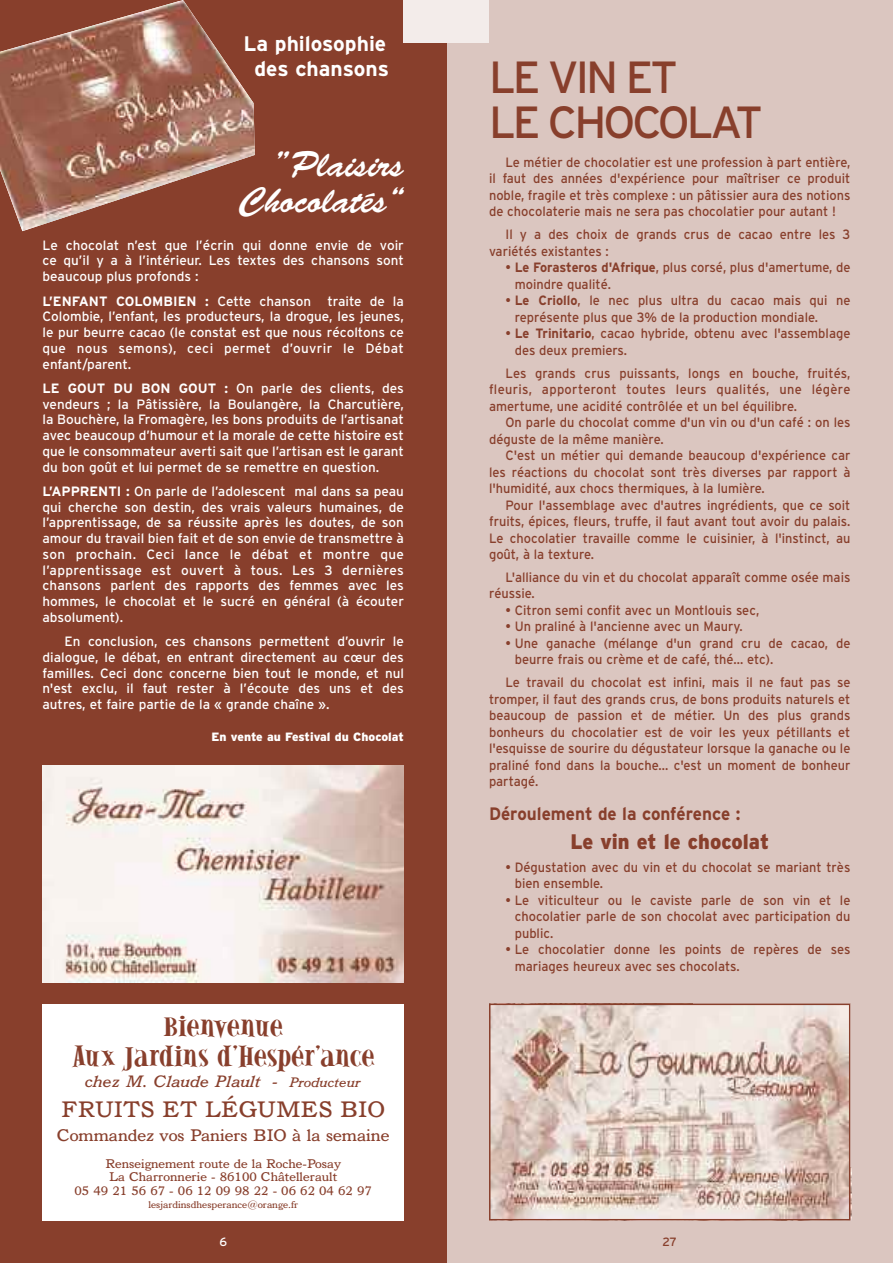
<style>
.page{position:relative;width:893px;height:1263px;background:#fff}
.page>*{position:absolute;margin:0;border:0;box-sizing:border-box;transform-origin:0 0}
.t1{font:45px/45px "Interstate";letter-spacing:-.065em;color:#883f2c}
.t2{font:36px/36px "Brush Script Std";color:#fff;text-align:right}
.t3{font:27px/30px "Alleycat ICG Bold";letter-spacing:-.02em;color:#883f2c;text-align:center}
.t4{font:24px "Bookman BT";color:#883f2c}
.t5{font:700 21px/25.2px "Interstate";color:#fff;text-align:center}
.t6{font:900 21px "Interstate";color:#883f2c;scale:.95 1}
.t7{font:18px "Bookman BT";color:#883f2c}
.t8{font:italic 18px "Bookman BT";color:#883f2c}
.t9{font:700 18px "Interstate";color:#883f2c;scale:.95 1}
.t10{font:13.5px/16.5px "Interstate";color:#883f2c;scale:.95 1}
.t11{font:13.5px/15.8px "Interstate";color:#fff;text-align:justify}
.t12{font:13.5px/13.5px "Bookman BT";color:#883f2c;text-align:center}
.t13{font:900 12px "Interstate";color:#fff}
.t14{font:12px "Interstate";color:#883f2c}
.t15{font:12px "Interstate";color:#fff}
.t16{font:10.5px "Bookman BT";color:#883f2c}
.s1{font-weight:700}
.s2{font-size:15px}
</style>
<div class="page">
<div style="left:446px;top:0;width:447px;height:1263px;background:#dbc6c0"></div>
<div style="left:0;top:0;width:446px;height:1263px;background:#883f2c"></div>
<div style="left:404px;top:0;width:85px;height:43px;background:#f3ecea"></div>
<div style="left:43px;top:1003px;width:361px;height:217px;background:#fff"></div>
<img style="left:43px;top:765px;width:361px;height:217px">
<img style="left:0;top:1px;width:255px;height:230px">
<img style="left:492px;top:1006px;width:355px;height:211px">
<div style="left:489px;top:1003px;width:361px;height:217px;border:2px solid #883f2c"></div>
<h3 class="t5" style="left:243px;top:31px;width:147px">La philosophie des chansons</h3>
<h2 class="t2" style="left:239px;top:150px;width:166px">”Plaisirs<br>Chocolatés“</h2>
<p class="t11" style="left:43px;top:237px;width:363px">Le chocolat n’est que l’écrin qui donne envie de voir ce qu’il y a à l’intérieur. Les textes des chansons sont beaucoup plus profonds :</p>
<p class="t11" style="left:43px;top:293px;width:363px"><span class="s1">L’ENFANT COLOMBIEN :</span> Cette chanson traite de la Colombie, l’enfant, les producteurs, la drogue, les jeunes, le pur beurre cacao (le constat est que nous récoltons ce que nous semons), ceci permet d’ouvrir le Débat enfant/parent.</p>
<p class="t11" style="left:43px;top:380px;width:363px"><span class="s1">LE GOUT DU BON GOUT :</span> On parle des clients, des vendeurs ; la Pâtissière, la Boulangère, la Charcutière, la Bouchère, la Fromagère, les bons produits de l’artisanat avec beaucoup d’humour et la morale de cette histoire est que le consommateur averti sait que l’artisan est le garant du bon goût et lui permet de se remettre en question.</p>
<p class="t11" style="left:43px;top:483px;width:363px"><span class="s1">L’APPRENTI :</span> On parle de l’adolescent mal dans sa peau qui cherche son destin, des vrais valeurs humaines, de l’apprentissage, de sa réussite après les doutes, de son amour du travail bien fait et de son envie de transmettre à son prochain. Ceci lance le débat et montre que l’apprentissage est ouvert à tous. Les 3 dernières chansons parlent des rapports des femmes avec les hommes, le chocolat et le sucré en général (à écouter absolument).</p>
<p class="t11" style="left:43px;top:633px;width:363px;text-indent:22px">En conclusion, ces chansons permettent d’ouvrir le dialogue, le débat, en entrant directement au cœur des familles. Ceci donc concerne bien tout le monde, et nul n'est exclu, il faut rester à l’écoute des uns et des autres, et faire partie de la « grande chaîne ».</p>
<p class="t13" style="left:211px;top:729px;width:194px">En vente au Festival du Chocolat</p>
<h3 class="t3" style="left:72px;top:1011px;width:305px">Bienvenue<br>Aux Jardins d’Hespér’ance</h3>
<h3 class="t8" style="left:85px;top:1075px;width:277px">chez M. Claude Plault - <span class="s2">Producteur</span></h3>
<h3 class="t4" style="left:61px;top:1101px;width:325px">FRUITS ET LÉGUMES BIO</h3>
<h3 class="t7" style="left:57px;top:1130px;width:334px">Commandez vos Paniers BIO à la semaine</h3>
<p class="t12" style="left:75px;top:1158px;width:299px">Renseignement route de la Roche-Posay<br>La Charronnerie - 86100 Châtellerault<br>0549215667-0612099822-0662046297</p>
<p class="t16" style="left:148px;top:1202px;width:151px">lesjardinsdhesperance@orange.fr</p>
<p class="t15" style="left:219px;top:1235px;width:9px">6</p>
<h1 class="t1" style="left:489px;top:54px;width:275px">LE VIN ET<br>LE CHOCOLAT</h1>
<p class="t10" style="left:489px;top:154px;width:382px;text-align:justify;text-indent:17px">Le métier de chocolatier est une profession à part entière, il faut des années d'expérience pour maîtriser ce produit noble, fragile et très complexe : un pâtissier aura des notions de chocolaterie mais ne sera pas chocolatier pour autant !</p>
<p class="t10" style="left:489px;top:226px;width:382px;text-indent:17px">Il y a des choix de grands crus de cacao entre les 3 variétés existantes :</p>
<p class="t10" style="left:515px;top:259px;width:355px;text-indent:-9px">• <span class="s1">Le Forasteros d'Afrique</span>, plus corsé, plus d'amertume, de moindre qualité.</p>
<p class="t10" style="left:515px;top:292px;width:355px;text-indent:-9px">• <span class="s1">Le Criollo</span>, le nec plus ultra du cacao mais qui ne représente plus que 3% de la production mondiale.</p>
<p class="t10" style="left:515px;top:325px;width:355px;text-indent:-9px">• <span class="s1">Le Trinitario</span>, cacao hybride, obtenu avec l'assemblage des deux premiers.</p>
<p class="t10" style="left:489px;top:365px;width:382px;text-align:justify;text-indent:17px">Les grands crus puissants, longs en bouche, fruités, fleuris, apporteront toutes leurs qualités, une légère amertume, une acidité contrôlée et un bel équilibre.</p>
<p class="t10" style="left:489px;top:414px;width:382px;text-indent:17px">On parle du chocolat comme d'un vin ou d'un café : on les déguste de la même manière.</p>
<p class="t10" style="left:489px;top:447px;width:382px;text-align:justify;text-indent:17px">C'est un métier qui demande beaucoup d'expérience car les réactions du chocolat sont très diverses par rapport à l'humidité, aux chocs thermiques, à la lumière.</p>
<p class="t10" style="left:489px;top:497px;width:382px;text-align:justify;text-indent:17px">Pour l'assemblage avec d'autres ingrédients, que ce soit fruits, épices, fleurs, truffe, il faut avant tout avoir du palais.<br>Le chocolatier travaille comme le cuisinier, à l'instinct, au goût, à la texture.</p>
<p class="t10" style="left:489px;top:569px;width:382px;text-indent:17px">L'alliance du vin et du chocolat apparaît comme osée mais réussie.</p>
<p class="t10" style="left:505px;top:602px;width:269px">• Citron semi confit avec un Montlouis sec,</p>
<p class="t10" style="left:505px;top:618px;width:251px">• Un praliné à l'ancienne avec un Maury.</p>
<p class="t10" style="left:515px;top:635px;width:355px;text-indent:-9px">• Une ganache (mélange d'un grand cru de cacao, de beurre frais ou crème et de café, thé... etc).</p>
<p class="t10" style="left:489px;top:674px;width:382px;text-align:justify;text-indent:17px">Le travail du chocolat est infini, mais il ne faut pas se tromper, il faut des grands crus, de bons produits naturels et beaucoup de passion et de métier. Un des plus grands bonheurs du chocolatier est de voir les yeux pétillants et l'esquisse de sourire du dégustateur lorsque la ganache ou le praliné fond dans la bouche... c'est un moment de bonheur partagé.</p>
<h3 class="t9" style="left:489px;top:804px;width:266px">Déroulement de la conférence :</h3>
<h3 class="t6" style="left:570px;top:829px;width:211px">Le vin et le chocolat</h3>
<p class="t10" style="left:515px;top:859px;width:355px;text-indent:-9px">• Dégustation avec du vin et du chocolat se mariant très bien ensemble.</p>
<p class="t10" style="left:515px;top:892px;width:355px;text-align:justify;text-indent:-9px">• Le viticulteur ou le caviste parle de son vin et le chocolatier parle de son chocolat avec participation du public.</p>
<p class="t10" style="left:515px;top:941px;width:355px;text-indent:-9px">• Le chocolatier donne les points de repères de ses mariages heureux avec ses chocolats.</p>
<p class="t14" style="left:662px;top:1235px;width:16px">27</p>
</div>
